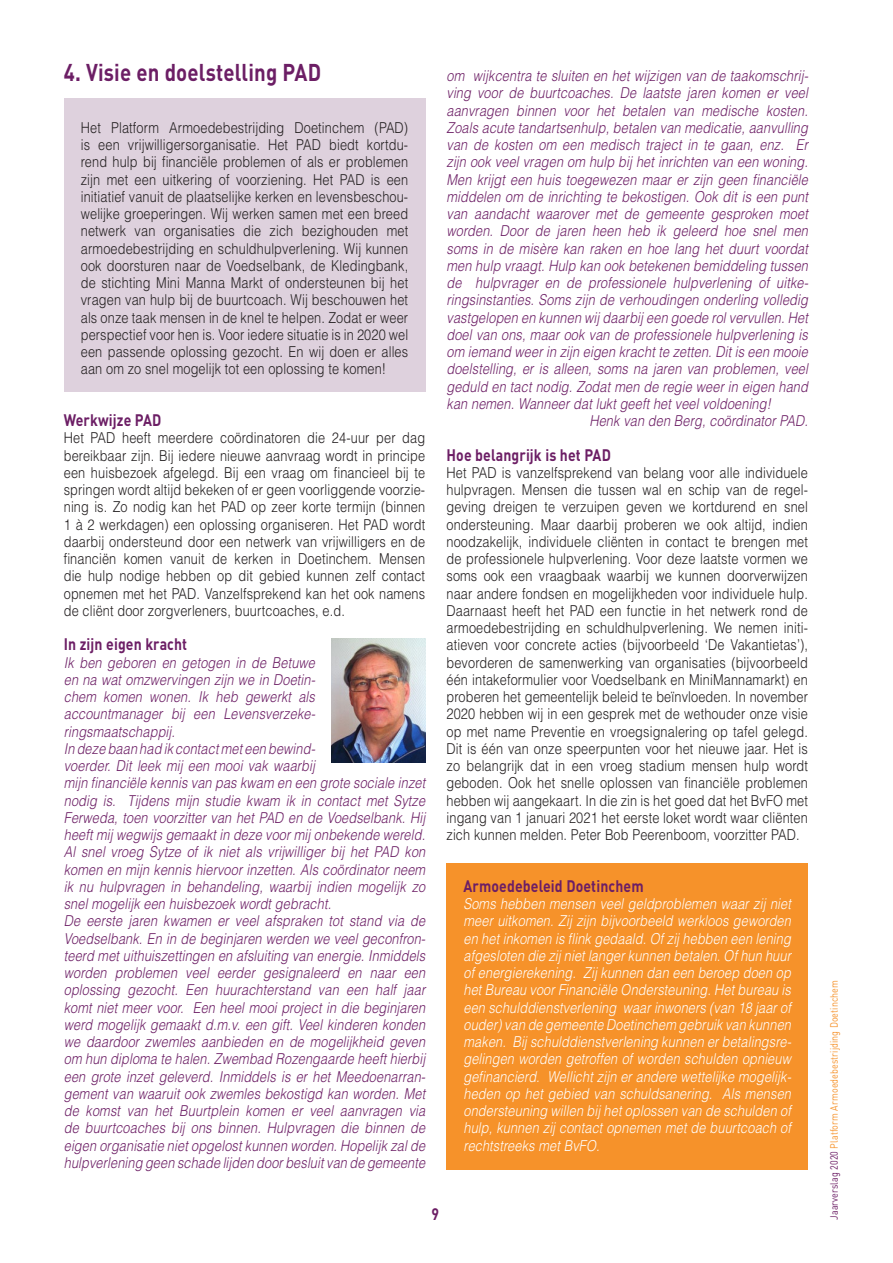
<style>
.page{position:relative;width:893px;height:1263px;background:#fff}
.page>*{position:absolute;margin:0;border:0;box-sizing:border-box;transform-origin:0 0}
.t1{font:700 24px "DIN";letter-spacing:.01em;color:#6c1e65;scale:.85 1}
.t2{font:700 16.5px "DIN";letter-spacing:.01em;color:#6c1e65;scale:.85 1}
.t3{font:italic 300 15px/17.2px "Helvetica LT";color:#6c1e65;scale:.85 1}
.t4{font:300 15px/17.2px "Helvetica LT";letter-spacing:.01em;color:#231f20;text-align:justify;scale:.85 1}
.t5{font:italic 300 15px/17.2px "Helvetica LT";color:#fff;text-align:justify;scale:.85 1}
.t6{font:10.5px "DIN";letter-spacing:.01em;color:#f6922a;scale:.85 1}
.s1{color:#6c1e65}
</style>
<div class="page">
<img style="left:332px;top:639px;width:93px;height:124px">
<div style="left:64px;top:98px;width:361px;height:294px;background:#ded1dd"></div>
<div style="left:446px;top:863px;width:362px;height:306px;background:#f6922a"></div>
<h1 class="t1" style="left:64px;top:57px;width:304px">4. Visie en doelstelling PAD</h1>
<p class="t4" style="left:81px;top:119px;width:387px">Het Platform Armoedebestrijding Doetinchem (PAD) is een vrijwilligersorganisatie. Het PAD biedt kortdu&shy;rend hulp bij financiële problemen of als er problemen zijn met een uitkering of voorziening. Het PAD is een initiatief vanuit de plaatselijke kerken en levensbeschou&shy;welijke groeperingen. Wij werken samen met een breed netwerk van organisaties die zich bezighouden met armoedebestrijding en schuldhulpverlening. Wij kunnen ook doorsturen naar de Voedselbank, de Kledingbank, de stichting Mini Manna Markt of ondersteunen bij het vragen van hulp bij de buurtcoach. Wij beschouwen het als onze taak mensen in de knel te helpen. Zodat er weer perspectief voor hen is. Voor iedere situatie is in 2020 wel een passende oplossing gezocht. En wij doen er alles aan om zo snel mogelijk tot een oplossing te komen!</p>
<p class="t2" style="left:64px;top:409px;width:117px">Werkwijze PAD</p>
<p class="t4" style="left:64px;top:429px;width:427px">Het PAD heeft meerdere coördinatoren die 24-uur per dag bereikbaar zijn. Bij iedere nieuwe aanvraag wordt in principe een huisbezoek afgelegd. Bij een vraag om financieel bij te springen wordt altijd bekeken of er geen voorliggende voorzie&shy;ning is. Zo nodig kan het PAD op zeer korte termijn (binnen 1 à 2 werkdagen) een oplossing organiseren. Het PAD wordt daarbij ondersteund door een netwerk van vrijwilligers en de financiën komen vanuit de kerken in Doetinchem. Mensen die hulp nodige hebben op dit gebied kunnen zelf contact opnemen met het PAD. Vanzelfsprekend kan het ook namens de cliënt door zorgverleners, buurtcoaches, e.d.</p>
<p class="t2" style="left:64px;top:634px;width:147px">In zijn eigen kracht</p>
<p class="t3" style="left:64px;top:653px;width:431px">Ik ben geboren en getogen in de Betuwe<br>en na wat omzwervingen zijn we in Doetin-<br>chem komen wonen. Ik heb gewerkt als<br>accountmanager bij een Levensverzeke&shy;ringsmaatschappij.<br>In deze baan had ik contactmeteen bewind-<br>voerder. Dit leek mij een mooi vak waarbij<br>mijn financiële kennis van pas kwam en een grote sociale inzet nodig is. Tijdens mijn studie kwam ik in contact met Sytze Ferweda, toen voorzitter van het PAD en de Voedselbank. Hij heeftmijwegwijs gemaaktin deze voormijonbekende wereld.<br>Al snel vroeg Sytze of ik niet als vrijwilliger bij het PAD kon komen en mijn kennis hiervoor inzetten. Als coördinator neem ik nu hulpvragen in behandeling, waarbij indien mogelijk zo snelmogelijk een huisbezoek wordtgebracht.<br>De eerste jaren kwamen er veel afspraken tot stand via de Voedselbank. En in de beginjaren werden we veel geconfron&shy;teerd metuithuiszettingen en afsluiting van energie.Inmiddels worden problemen veel eerder gesignaleerd en naar een oplossing gezocht. Een huurachterstand van een half jaar komt niet meer voor. Een heel mooi project in die beginjaren werd mogelijk gemaakt d.m.v. een gift. Veel kinderen konden we daardoor zwemles aanbieden en de mogelijkheid geven om hun diploma te halen.Zwembad Rozengaarde heefthierbij een grote inzet geleverd. Inmiddels is er het Meedoenarran&shy;gement van waaruit ook zwemles bekostigd kan worden. Met de komst van het Buurtplein komen er veel aanvragen via de buurtcoaches bij ons binnen. Hulpvragen die binnen de eigen organisatie nietopgelostkunnen worden.Hopelijk zalde hulpverlening geen schade lijden doorbesluitvan de gemeente</p>
<p class="t3" style="left:446px;top:67px;width:430px">om wijkcentra te sluiten en het wijzigen van de taakomschrij-</p>
<p class="t3" style="left:446px;top:84px;width:431px">ving voor de buurtcoaches. De laatste jaren komen er veel</p>
<p class="t3" style="left:446px;top:101px;width:430px">aanvragen binnen voor het betalen van medische kosten.</p>
<p class="t3" style="left:446px;top:119px;width:431px">Zoals acute tandartsenhulp,betalen van medicatie,aanvulling</p>
<p class="t3" style="left:446px;top:136px;width:431px">van de kosten om een medisch traject in te gaan, enz. Er</p>
<p class="t3" style="left:446px;top:153px;width:431px">zijn ook veel vragen om hulp bij het inrichten van een woning.</p>
<p class="t3" style="left:446px;top:170px;width:431px">Men krijgt een huis toegewezen maar er zijn geen financiële</p>
<p class="t3" style="left:446px;top:188px;width:431px">middelen om de inrichting te bekostigen. Ook dit is een punt</p>
<p class="t3" style="left:446px;top:205px;width:430px">van aandacht waarover met de gemeente gesproken moet</p>
<p class="t3" style="left:447px;top:222px;width:431px">worden. Door de jaren heen heb ik geleerd hoe snel men</p>
<p class="t3" style="left:447px;top:239px;width:431px">soms in de misère kan raken en hoe lang het duurt voordat</p>
<p class="t3" style="left:447px;top:257px;width:431px">men hulp vraagt.Hulp kan ook betekenen bemiddeling tussen</p>
<p class="t3" style="left:447px;top:274px;width:430px">de hulpvrager en de professionele hulpverlening of uitke-</p>
<p class="t3" style="left:446px;top:291px;width:430px">ringsinstanties. Soms zijn de verhoudingen onderling volledig</p>
<p class="t3" style="left:446px;top:308px;width:431px">vastgelopen en kunnen wijdaarbijeen goede rolvervullen.Het</p>
<p class="t3" style="left:446px;top:326px;width:431px">doel van ons, maar ook van de professionele hulpverlening is</p>
<p class="t3" style="left:446px;top:343px;width:431px">om iemand weerin zijn eigen krachtte zetten.Ditis een mooie</p>
<p class="t3" style="left:446px;top:360px;width:431px">doelstelling, er is alleen, soms na jaren van problemen, veel</p>
<p class="t3" style="left:446px;top:377px;width:431px">geduld en tact nodig. Zodat men de regie weer in eigen hand</p>
<p class="t3" style="left:446px;top:395px;width:387px">kan nemen.Wanneerdatluktgeefthetveelvoldoening!</p>
<p class="t3" style="left:589px;top:412px;width:262px">Henk van den Berg,coördinatorPAD.</p>
<p class="t2" style="left:446px;top:444px;width:195px">Hoe belangrijk is het PAD</p>
<p class="t4" style="left:446px;top:464px;width:427px">Het PAD is vanzelfsprekend van belang voor alle individuele hulpvragen. Mensen die tussen wal en schip van de regel&shy;geving dreigen te verzuipen geven we kortdurend en snel ondersteuning. Maar daarbij proberen we ook altijd, indien noodzakelijk, individuele cliënten in contact te brengen met de professionele hulpverlening. Voor deze laatste vormen we soms ook een vraagbaak waarbij we kunnen doorverwijzen naar andere fondsen en mogelijkheden voor individuele hulp.<br>Daarnaast heeft het PAD een functie in het netwerk rond de armoedebestrijding en schuldhulpverlening. We nemen initi&shy;atieven voor concrete acties (bijvoorbeeld ‘De Vakantietas’), bevorderen de samenwerking van organisaties (bijvoorbeeld één intakeformulier voor Voedselbank en MiniMannamarkt) en proberen het gemeentelijk beleid te beïnvloeden. In november 2020 hebben wij in een gesprek met de wethouder onze visie op met name Preventie en vroegsignalering op tafel gelegd.<br>Dit is één van onze speerpunten voor het nieuwe jaar. Het is zo belangrijk dat in een vroeg stadium mensen hulp wordt geboden. Ook het snelle oplossen van financiële problemen hebben wij aangekaart. In die zin is het goed dat het BvFO met ingang van 1 januari 2021 het eerste loket wordt waar cliënten zich kunnen melden. Peter Bob Peerenboom, voorzitter PAD.</p>
<p class="t2" style="left:463px;top:875px;width:213px">Armoedebeleid Doetinchem</p>
<p class="t5" style="left:463px;top:895px;width:391px">Soms hebben mensen veel geldproblemen waar zij niet meer uitkomen. Zij zijn bijvoorbeeld werkloos geworden en hetinkomen is flink gedaald.Ofzijhebben een lening afgesloten die zijnietlangerkunnen betalen.Ofhun huur ofenergierekening. Zijkunnen dan een beroep doen op hetBureau voorFinanciële Ondersteuning.Hetbureau is een schulddienstverlening waarinwoners (van 18 jaarof ouder)van de gemeente Doetinchem gebruik van kunnen maken. Bijschulddienstverlening kunnen erbetalingsre&shy;gelingen worden getroffen of worden schulden opnieuw gefinancierd. Wellichtzijn erandere wettelijke mogelijk&shy;heden op het gebied van schuldsanering. Als mensen ondersteuning willen bijhetoplossen van de schulden of hulp,kunnen zijcontactopnemen metde buurtcoach of rechtstreeks metBvFO.</p>
<p class="t2" style="left:431px;top:1203px;width:10px">9</p>
<p class="t6" style="left:827px;top:1220px;width:284px;rotate:-90deg"><span class="s1">Jaarverslag 2020</span> Platform Armoedebestrijding Doetinchem</p>
</div>
